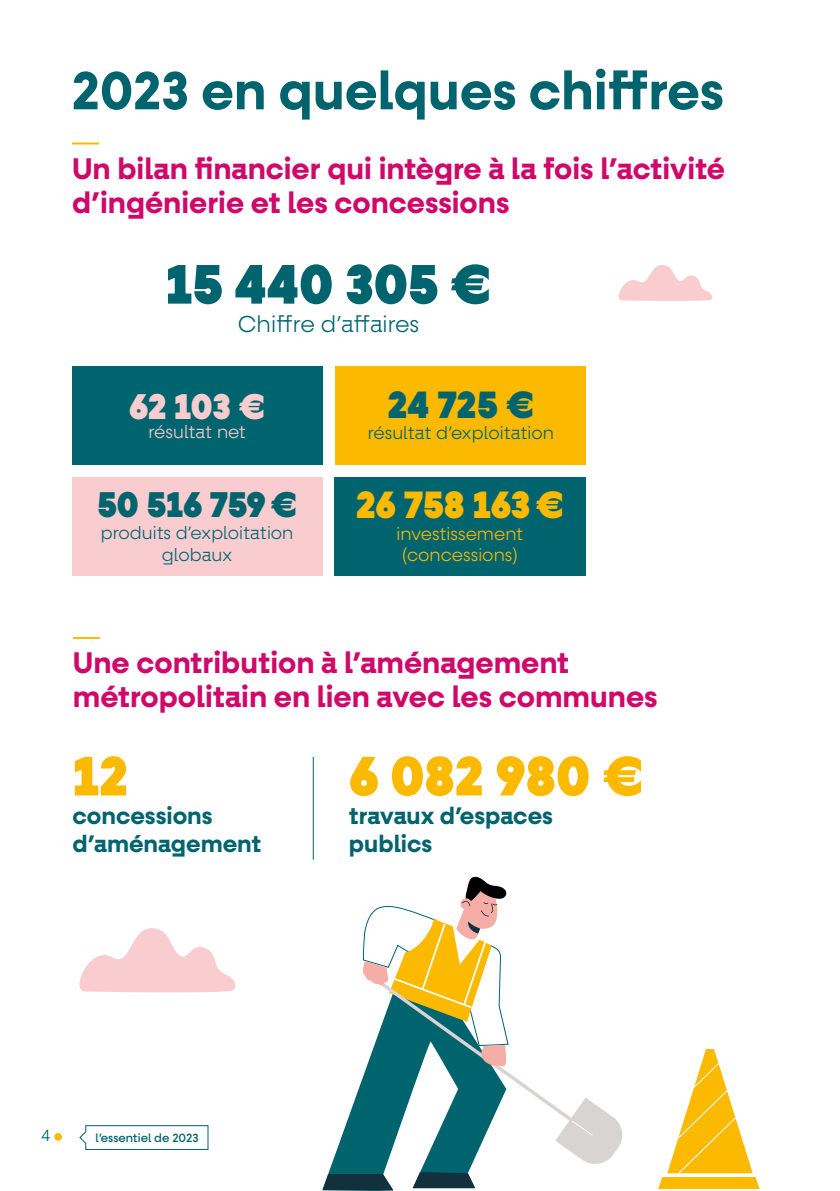
<style>
.page{position:relative;width:840px;height:1191px;background:#fff}
.page>*{position:absolute;margin:0;border:0;box-sizing:border-box;transform-origin:0 0}
.t1{font:100 56px "Fractul Variable";letter-spacing:-.01em;color:#fbba00}
.t2{font:100 56px "Fractul Variable";color:#00646f}
.t3{font:100 54px "Fractul Variable";color:#00646f}
.t4{font:100 38.2px "Fractul Variable";color:#fbba00}
.t5{font:100 38.2px "Fractul Variable";color:#00646f}
.t6{font:100 36px "Fractul Variable";letter-spacing:-.01em;color:#00646f}
.t7{font:100 36px "Fractul Variable";color:#f9cdcf}
.t8{font:100 30px/34px "Fractul Variable";color:#cf086a}
.t9{font:100 24px/28px "Fractul Variable";color:#00646f}
.t10{font:100 23.2px "Fractul Variable";color:#00646f}
.t11{font:100 18px/21.6px "Fractul Variable";color:#00646f;text-align:center}
.t12{font:100 18px/21.6px "Fractul Variable";color:#fbba00}
.t13{font:100 18px "Fractul Variable";color:#f9cdcf}
.t14{font:100 16.2px "Fractul Variable";color:#00646f}
.t15{font:100 12px "Fractul Variable";color:#00646f}
</style>
<div class="page">
<div style="left:335px;top:366px;width:250px;height:98px;background:#fbba00"></div>
<div style="left:72px;top:366px;width:250px;height:99px;background:#00646f"></div>
<div style="left:72px;top:477px;width:250px;height:99px;background:#f9cdcf"></div>
<div style="left:334px;top:477px;width:251px;height:98px;background:#00646f"></div>
<hr style="left:72px;top:142px;width:27px;height:2px;background:#fbba00">
<svg style="left:618px;top:265px;width:94px;height:36px"></svg>
<div style="left:54px;top:1133px;width:8px;height:7px;background:#fbba00;border-radius:50%"></div>
<svg style="left:79px;top:1125px;width:130px;height:25px"></svg>
<hr style="left:73px;top:637px;width:27px;height:2px;background:#fbba00">
<hr style="left:313px;top:757px;width:1px;height:102px;background:#00646f">
<svg style="left:322px;top:876px;width:300px;height:315px"></svg>
<svg style="left:79px;top:928px;width:157px;height:64px"></svg>
<svg style="left:658px;top:1049px;width:101px;height:140px"></svg>
<h2 class="t3" style="left:71px;top:62px;width:653px">2023 en quelques chiffres</h2>
<p class="t8" style="left:72px;top:152px;width:654px">Un bilan financier qui intègre à la fois l’activité d’ingénierie et les concessions</p>
<h1 class="t2" style="left:166px;top:254px;width:327px">15 440 305 €</h1>
<p class="t10" style="left:238px;top:311px;width:183px">Chiffre d’affaires</p>
<p class="t7" style="left:129px;top:387px;width:137px">62 103 €</p>
<p class="t13" style="left:148px;top:422px;width:99px">résultat net</p>
<p class="t6" style="left:97px;top:486px;width:202px">50 516 759€</p>
<p class="t11" style="left:101px;top:522px;width:194px">produits d’exploitation globaux</p>
<p class="t5" style="left:387px;top:384px;width:148px">24 725 €</p>
<p class="t11" style="left:367px;top:422px;width:188px">résultat d’exploitation</p>
<p class="t4" style="left:356px;top:484px;width:209px">26 758 163€</p>
<p class="t12" style="left:396px;top:523px;width:128px">investissement (concessions)</p>
<p class="t8" style="left:73px;top:646px;width:585px">Une contribution à l’aménagement métropolitain en lien avec les communes</p>
<h1 class="t1" style="left:72px;top:746px;width:57px">12</h1>
<p class="t9" style="left:72px;top:801px;width:190px">concessions d’aménagement</p>
<h1 class="t1" style="left:349px;top:746px;width:296px">6 082 980 €</h1>
<p class="t9" style="left:349px;top:801px;width:205px">travaux d’espaces publics</p>
<p class="t14" style="left:41px;top:1126px;width:11px">4</p>
<p class="t15" style="left:95px;top:1131px;width:104px">l’essentiel de 2023</p>
</div>
